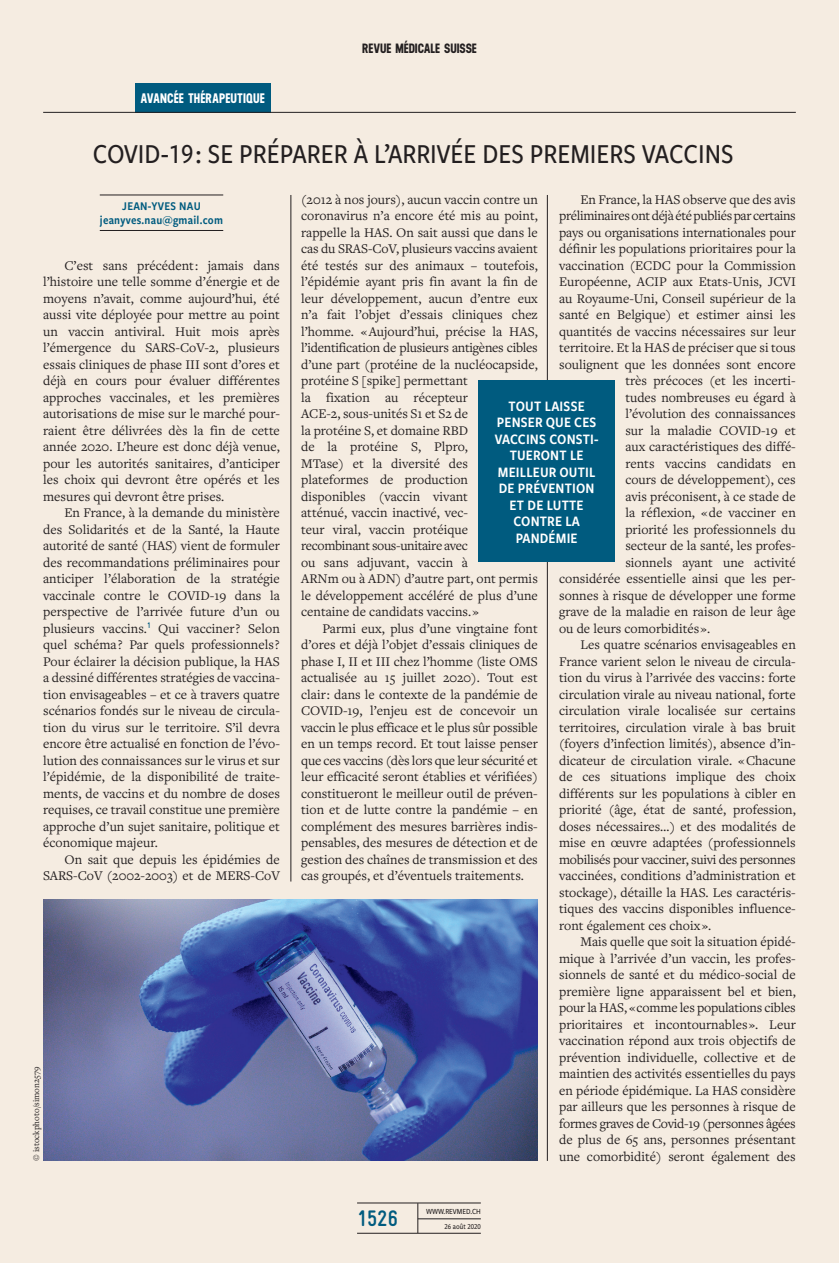
<style>
.page{position:relative;width:839px;height:1263px;background:#f5ece1}
.page>*{position:absolute;margin:0;border:0;box-sizing:border-box;transform-origin:0 0}
.N_Titre_article{font:500 28.5px "Freight Sans Cnd Pro";color:#231f20}
.t1{font:700 22.5px "Gravur Condensed Pro";color:#005b7f}
.N_Exergue_blanc{font:15px/16.5px "Freight Sans Cnd Pro Semi";letter-spacing:.01em;color:#fff;text-align:center}
.N_Texte_courant{font:13.8px/16.5px "Freight Text Pro";color:#231f20;text-align:justify}
.N_Texte_courant-2{font:13.8px "Freight Text Pro";letter-spacing:-.025em;color:#231f20}
.N_Surtitre_theme{font:700 13.8px "Neusa";letter-spacing:.005em;color:#fff}
.t2{font:700 13.5px "Neusa";letter-spacing:-.005em;color:#231f20}
.N_Auteur{font:12.3px/13.5px "Freight Sans Cnd Pro Semi";letter-spacing:.02em;color:#005b7f;text-align:center}
.N_Copyright_image{font:9px "Freight Text Pro";color:#231f20}
.t3{font:500 8.1px "Freight Sans Cnd Pro";color:#231f20}
.t4{font:500 7.8px "Freight Sans Cnd Pro";color:#231f20}
</style>
<div class="page">
<hr style="left:357px;top:1233px;width:124px;height:1px;background:#231f20">
<hr style="left:357px;top:1202px;width:124px;height:1px;background:#231f20">
<hr style="left:418px;top:1218px;width:63px;height:1px;background:#231f20">
<hr style="left:417px;top:1203px;width:1px;height:30px;background:#231f20">
<hr style="left:100px;top:195px;width:123px;height:1px;background:#231f20">
<hr style="left:100px;top:230px;width:123px;height:1px;background:#231f20">
<hr style="left:290px;top:195px;width:1px;height:686px;background:#231f20">
<img style="left:43px;top:899px;width:495px;height:262px">
<hr style="left:547px;top:195px;width:1px;height:966px;background:#231f20">
<div style="left:479px;top:380px;width:136px;height:182px;background:#005b7f"></div>
<div style="left:135px;top:83px;width:135px;height:29px;background:#005b7f"></div>
<hr style="left:43px;top:112px;width:753px;height:1px;background:#231f20">
<p class="N_Surtitre_theme" style="left:141px;top:88px;width:126px">AVANCÉE THÉRAPEUTIQUE</p>
<p class="t2" style="left:362px;top:38px;width:116px">REVUE MÉDICALE SUISSE</p>
<p class="N_Titre_article" style="left:93px;top:135px;width:643px">COVID-19 : SE PRÉPARER À L’ARRIVÉE DES PREMIERS VACCINS</p>
<p class="N_Auteur" style="left:100px;top:199px;width:125px">JEAN-YVES NAU jeanyves.nau@gmail.com</p>
<p class="N_Texte_courant" style="left:43px;top:257px;width:238px;text-indent:21px">C’est sans précédent : jamais dans l’histoire une telle somme d’énergie et de moyens n’avait, comme aujourd’hui, été aussi vite déployée pour mettre au point un vaccin antiviral. Huit mois après l’émergence du SARS-CoV-2, plusieurs essais cliniques de phase III sont d’ores et déjà en cours pour évaluer différentes approches vaccinales, et les premières autorisations de mise sur le marché pour&shy;raient être délivrées dès la fin de cette année 2020. L’heure est donc déjà venue, pour les autorités sanitaires, d’anticiper les choix qui devront être opérés et les mesures qui devront être prises.</p>
<p class="N_Texte_courant" style="left:43px;top:504px;width:238px;text-indent:21px">En France, à la demande du ministère des Solidarités et de la Santé, la Haute autorité de santé (HAS) vient de formuler des recommandations préliminaires pour anticiper l’élaboration de la stratégie vaccinale contre le COVID-19 dans la perspective de l’arrivée future d’un ou plusieurs vaccins.<sup>1</sup> Qui vacciner ? Selon quel schéma ? Par quels professionnels ?<br>Pour éclairer la décision publique, la HAS a dessiné différentes stratégies de vaccina&shy;tion envisageables – et ce à travers quatre scénarios fondés sur le niveau de circula&shy;tion du virus sur le territoire. S’il devra encore être actualisé en fonction de l’évo&shy;lution des connaissances sur le virus et sur l’épidémie, de la disponibilité de traite&shy;ments, de vaccins et du nombre de doses requises, ce travail constitue une première approche d’un sujet sanitaire, politique et économique majeur.</p>
<p class="N_Texte_courant" style="left:43px;top:851px;width:238px;text-align:right">On sait que depuis les épidémies de<br>SARS-CoV (2002-2003) et de MERS-CoV</p>
<p class="N_Copyright_image" style="left:30px;top:1161px;width:96px;rotate:-90deg">© istockphoto/simon2579</p>
<p class="N_Texte_courant" style="left:580px;top:191px;width:217px">En France, la HAS observe que des avis</p>
<p class="N_Texte_courant-2" style="left:559px;top:207px;width:238px">préliminaires ont déjà été publiés par certains</p>
<p class="N_Texte_courant" style="left:559px;top:224px;width:238px">pays ou organisations internationales pour</p>
<p class="N_Texte_courant" style="left:559px;top:240px;width:238px">définir les populations prioritaires pour la</p>
<p class="N_Texte_courant" style="left:559px;top:257px;width:238px">vaccination (ECDC pour la Commission</p>
<p class="N_Texte_courant" style="left:559px;top:273px;width:238px">Européenne, ACIP aux Etats-Unis, JCVI</p>
<p class="N_Texte_courant" style="left:559px;top:290px;width:238px">au Royaume-Uni, Conseil supérieur de la</p>
<p class="N_Texte_courant" style="left:559px;top:306px;width:238px">santé en Belgique) et estimer ainsi les</p>
<p class="N_Texte_courant" style="left:559px;top:323px;width:238px">quantités de vaccins nécessaires sur leur</p>
<p class="N_Texte_courant" style="left:559px;top:339px;width:238px">territoire. Et la HAS de préciser que si tous</p>
<p class="N_Texte_courant" style="left:559px;top:356px;width:238px">soulignent que les données sont encore</p>
<p class="N_Texte_courant" style="left:625px;top:372px;width:172px">très précoces (et les incerti-</p>
<p class="N_Texte_courant" style="left:625px;top:389px;width:172px">tudes nombreuses eu égard à</p>
<p class="N_Texte_courant" style="left:625px;top:405px;width:172px">l’évolution des connaissances</p>
<p class="N_Texte_courant" style="left:625px;top:422px;width:172px">sur la maladie COVID-19 et</p>
<p class="N_Texte_courant" style="left:625px;top:438px;width:172px">aux caractéristiques des diffé-</p>
<p class="N_Texte_courant" style="left:625px;top:455px;width:172px">rents vaccins candidats en</p>
<p class="N_Texte_courant" style="left:625px;top:471px;width:172px">cours de développement), ces</p>
<p class="N_Texte_courant" style="left:625px;top:488px;width:172px">avis préconisent, à ce stade de</p>
<p class="N_Texte_courant" style="left:625px;top:504px;width:172px">la réflexion, « de vacciner en</p>
<p class="N_Texte_courant" style="left:625px;top:521px;width:172px">priorité les professionnels du</p>
<p class="N_Texte_courant" style="left:625px;top:537px;width:172px">secteur de la santé, les profes-</p>
<p class="N_Texte_courant" style="left:625px;top:554px;width:172px">sionnels ayant une activité</p>
<p class="N_Texte_courant" style="left:559px;top:570px;width:238px">considérée essentielle ainsi que les per-</p>
<p class="N_Texte_courant" style="left:559px;top:587px;width:238px">sonnes à risque de développer une forme</p>
<p class="N_Texte_courant" style="left:559px;top:603px;width:238px">grave de la maladie en raison de leur âge</p>
<p class="N_Texte_courant" style="left:559px;top:620px;width:153px">ou de leurs comorbidités ».</p>
<p class="N_Texte_courant" style="left:559px;top:636px;width:238px;text-indent:21px">Les quatre scénarios envisageables en France varient selon le niveau de circula&shy;tion du virus à l’arrivée des vaccins : forte circulation virale au niveau national, forte circulation virale localisée sur certains territoires, circulation virale à bas bruit (foyers d’infection limités), absence d’in&shy;dicateur de circulation virale. « Chacune de ces situations implique des choix différents sur les populations à cibler en priorité (âge, état de santé, profession, doses nécessaires…) et des modalités de mise en œuvre adaptées (professionnels mobilisés pour vacciner, suivi des personnes vaccinées, conditions d’administration et stockage), détaille la HAS. Les caractéris&shy;tiques des vaccins disponibles influence&shy;ront également ces choix ».</p>
<p class="N_Texte_courant" style="left:559px;top:933px;width:238px;text-indent:21px">Mais quelle que soit la situation épidé&shy;mique à l’arrivée d’un vaccin, les profes&shy;sionnels de santé et du médico-social de première ligne apparaissent bel et bien, pour la HAS, « comme les populations cibles prioritaires et incontournables ». Leur vaccination répond aux trois objectifs de prévention individuelle, collective et de maintien des activités essentielles du pays en période épidémique. La HAS considère par ailleurs que les personnes à risque de formes graves de Covid-19 (personnes âgées de plus de 65 ans, personnes présentant une comorbidité) seront également des</p>
<p class="N_Texte_courant" style="left:301px;top:191px;width:238px;text-align:left">(2012 à nos jours), aucun vaccin contre un coronavirus n’a encore été mis au point, rappelle la HAS. On sait aussi que dans le cas du SRAS-CoV, plusieurs vaccins avaient été testés sur des animaux – toutefois, l’épidémie ayant pris fin avant la fin de leur développement, aucun d’entre eux n’a fait l’objet d’essais cliniques chez l’homme. « Aujourd’hui, précise la HAS, l’identification de plusieurs antigènes cibles d’une part (protéine de la nucléocapside, protéine S [spike] permettant<br>la fixation au récepteur<br>ACE-2, sous-unités S1 et S2 de<br>la protéine S, et domaine RBD<br>de la protéine S, Plpro,<br>MTase) et la diversité des plateformes de production<br>disponibles (vaccin vivant<br>atténué, vaccin inactivé, vec-<br>teur viral, vaccin protéique recombinant sous-unitaire avec<br>ou sans adjuvant, vaccin à<br>ARNm ou à ADN) d’autre part, ont permis le développement accéléré de plus d’une centaine de candidats vaccins. »</p>
<p class="N_Texte_courant" style="left:301px;top:620px;width:238px;text-indent:21px">Parmi eux, plus d’une vingtaine font d’ores et déjà l’objet d’essais cliniques de phase I, II et III chez l’homme (liste OMS actualisée au 15 juillet 2020). Tout est clair : dans le contexte de la pandémie de COVID-19, l’enjeu est de concevoir un vaccin le plus efficace et le plus sûr possible en un temps record. Et tout laisse penser que ces vaccins (dès lors que leur sécurité et leur efficacité seront établies et vérifiées) constitueront le meilleur outil de préven&shy;tion et de lutte contre la pandémie – en complément des mesures barrières indis&shy;pensables, des mesures de détection et de gestion des chaînes de transmission et des cas groupés, et d’éventuels traitements.</p>
<p class="N_Exergue_blanc" style="left:495px;top:397px;width:105px">TOUT LAISSE<br>PENSER QUE CES<br>VACCINS CONSTI-<br>TUERONT LE<br>MEILLEUR OUTIL<br>DE PRÉVENTION<br>ET DE LUTTE<br>CONTRE LA<br>PANDÉMIE</p>
<h2 class="t1" style="left:357px;top:1206px;width:42px">1526</h2>
<p class="t3" style="left:426px;top:1205px;width:56px">WWW.REVMED.CH</p>
<p class="t4" style="left:444px;top:1221px;width:38px">26 août 2020</p>
</div>
